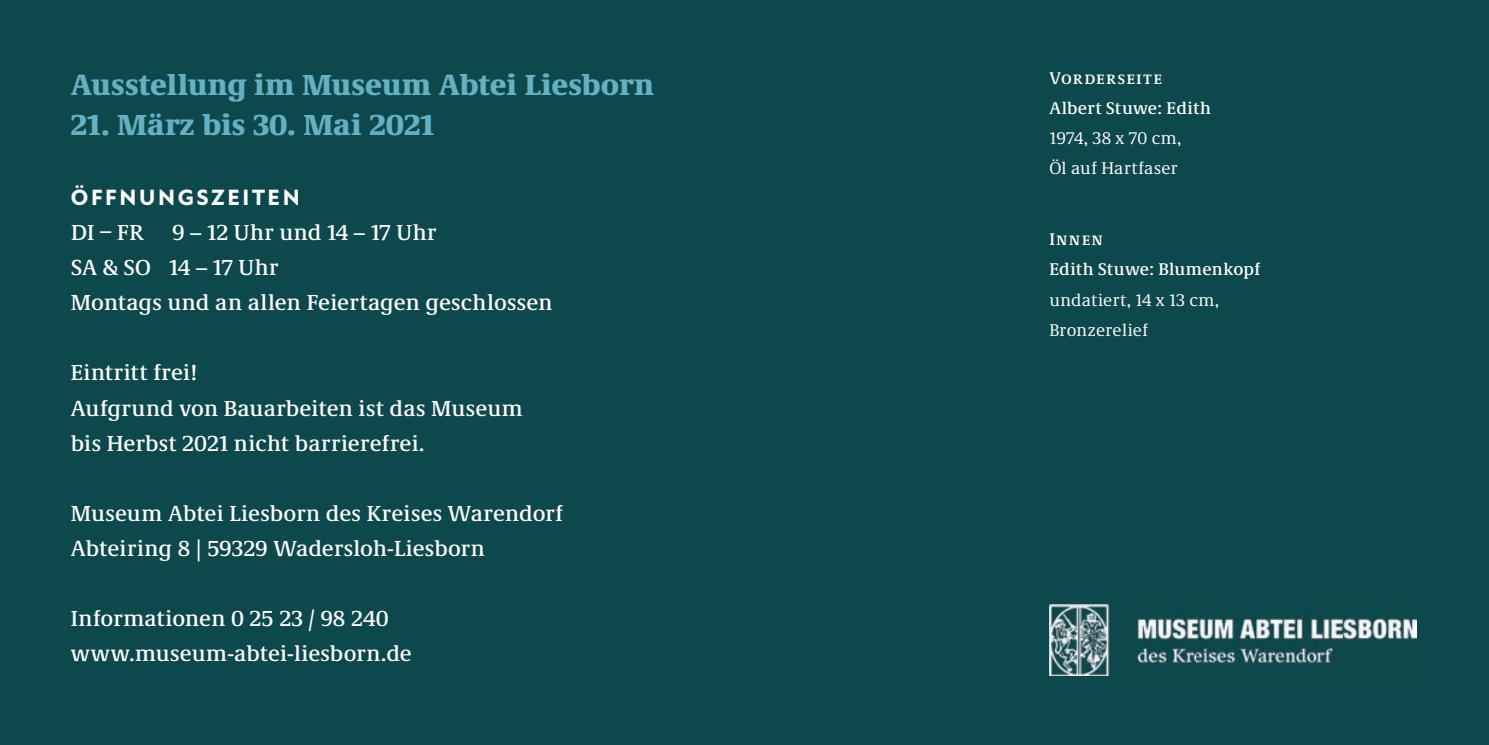
<style>
.page{position:relative;width:1489px;height:745px;background:#fff}
.page>*{position:absolute;margin:0;border:0;box-sizing:border-box;transform-origin:0 0}
.t1{font:900 30px "Demos Next Pro";color:#66b1c1}
.t2{font:500 22.5px/35px "Demos Next Pro";letter-spacing:.01em;color:#fff}
.t3{font:800 22.5px "Atten New";letter-spacing:.115em;color:#fff}
.t4{font:17.5px/30px "Demos Next Pro";letter-spacing:.02em;color:#fff}
.t5{font:500 17.5px/30px "Demos Next Pro";letter-spacing:.035em;color:#fff}
.t6{font:500 17.5px/30px "Demos Next Pro";letter-spacing:.015em;color:#fff}
</style>
<div class="page">
<div style="left:0;top:0;width:1488px;height:744px;background:#0d494c"></div>
<img style="left:1049px;top:604px;width:367px;height:71px">
<h1 class="t1" style="left:71px;top:63px;width:584px">Ausstellung im Museum Abtei Liesborn</h1>
<h1 class="t1" style="left:71px;top:103px;width:365px">21. März bis 30. Mai 2021</h1>
<p class="t3" style="left:71px;top:184px;width:230px">ÖFFNUNGSZEITEN</p>
<p class="t2" style="left:71px;top:214px;width:73px">DI – FR</p>
<p class="t2" style="left:172px;top:214px;width:266px">9 – 12 Uhr und 14 – 17 Uhr</p>
<p class="t2" style="left:71px;top:249px;width:483px">SA &amp; SO<br>Montags und an allen Feiertagen geschlossen</p>
<p class="t2" style="left:169px;top:249px;width:111px">14 – 17 Uhr</p>
<p class="t2" style="left:71px;top:354px;width:453px">Eintritt frei!<br>Aufgrund von Bauarbeiten ist das Museum bis Herbst 2021 nicht barrierefrei.</p>
<p class="t2" style="left:71px;top:494px;width:493px">Museum Abtei Liesborn des Kreises Warendorf<br>Abteiring 8 | 59329 Wadersloh-Liesborn</p>
<p class="t2" style="left:71px;top:599px;width:342px">Informationen 0 25 23 / 98 240 www.museum-abtei-liesborn.de</p>
<p class="t5" style="left:1049px;top:62px;width:163px">VORDERSEITE<br>Albert Stuwe: Edith</p>
<p class="t4" style="left:1049px;top:122px;width:134px">1974, 38 x 70 cm,<br>Öl auf Hartfaser</p>
<p class="t6" style="left:1049px;top:223px;width:212px">INNEN<br>Edith Stuwe: Blumenkopf</p>
<p class="t4" style="left:1049px;top:283px;width:171px">undatiert, 14 x 13 cm,<br>Bronzerelief</p>
</div>
